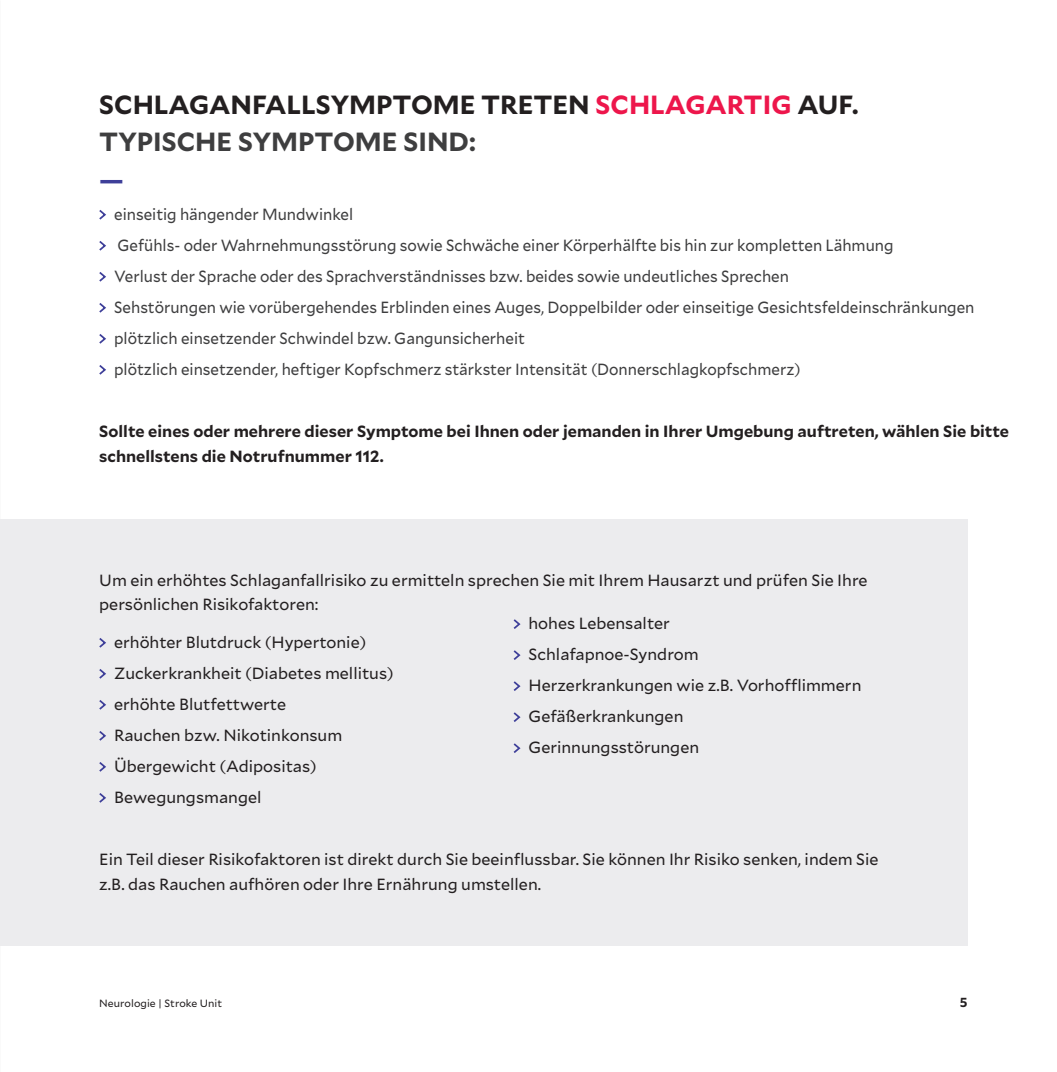
<style>
.page{position:relative;width:1057px;height:1072px;background:#fff}
.page>*{position:absolute;margin:0;border:0;box-sizing:border-box;transform-origin:0 0}
.t1{font:700 26.25px/37.3px "Mallory";color:#231f20}
.t2{font:700 26.25px "Mallory";color:#3e3f99}
.t3{font:16.1px/31px "Mallory";color:#231f20}
.t4{font:16.1px/31px "Mallory";color:#3e3e3f;scale:.94 1}
.t5{font:700 16.1px/24.8px "Mallory";color:#231f20}
.t6{font:700 13.12px "Mallory";color:#231f20}
.t7{font:10.5px "Mallory";letter-spacing:.005em;color:#231f20}
.s1{color:#ed164b}
.s2{color:#3e3e3f}
</style>
<div class="page">
<div style="left:0;top:518px;width:967px;height:427px;background:#ececee"></div>
<svg style="left:99px;top:210px;width:7px;height:10px"></svg>
<svg style="left:99px;top:241px;width:7px;height:10px"></svg>
<svg style="left:99px;top:272px;width:7px;height:10px"></svg>
<svg style="left:99px;top:303px;width:7px;height:10px"></svg>
<svg style="left:99px;top:334px;width:7px;height:10px"></svg>
<svg style="left:99px;top:365px;width:7px;height:10px"></svg>
<svg style="left:99px;top:638px;width:7px;height:10px"></svg>
<svg style="left:99px;top:669px;width:7px;height:10px"></svg>
<svg style="left:99px;top:700px;width:7px;height:10px"></svg>
<svg style="left:99px;top:731px;width:7px;height:10px"></svg>
<svg style="left:99px;top:762px;width:7px;height:10px"></svg>
<svg style="left:99px;top:793px;width:7px;height:10px"></svg>
<svg style="left:513px;top:619px;width:8px;height:10px"></svg>
<svg style="left:513px;top:650px;width:8px;height:10px"></svg>
<svg style="left:513px;top:681px;width:8px;height:10px"></svg>
<svg style="left:513px;top:712px;width:8px;height:10px"></svg>
<svg style="left:513px;top:743px;width:8px;height:10px"></svg>
<h1 class="t1" style="left:99px;top:84px;width:760px">SCHLAGANFALLSYMPTOME TRETEN <span class="s1">SCHLAGARTIG</span> AUF.<br><span class="s2">TYPISCHE SYMPTOME SIND:</span></h1>
<h1 class="t2" style="left:99px;top:159px;width:26px">—</h1>
<p class="t4" style="left:114px;top:197px;width:916px">einseitig hängender Mundwinkel<br>Gefühls- oder Wahrnehmungsstörung sowie Schwäche einer Körperhälfte bis hin zur kompletten Lähmung<br>Verlust der Sprache oder des Sprachverständnisses bzw. beides sowie undeutliches Sprechen<br>Sehstörungen wie vorübergehendes Erblinden eines Auges, Doppelbilder oder einseitige Gesichtsfeldeinschränkungen plötzlich einsetzender Schwindel bzw. Gangunsicherheit<br>plötzlich einsetzender, heftiger Kopfschmerz stärkster Intensität (Donnerschlagkopfschmerz)</p>
<p class="t5" style="left:99px;top:417px;width:911px">Sollte eines oder mehrere dieser Symptome bei Ihnen oder jemanden in Ihrer Umgebung auftreten, wählen Sie bitte schnellstens die Notrufnummer 112.</p>
<p class="t3" style="left:99px;top:566px;width:770px;line-height:24.8px">Um ein erhöhtes Schlaganfallrisiko zu ermitteln sprechen Sie mit Ihrem Hausarzt und prüfen Sie Ihre persönlichen Risikofaktoren:</p>
<p class="t3" style="left:114px;top:625px;width:281px">erhöhter Blutdruck (Hypertonie)<br>Zuckerkrankheit (Diabetes mellitus) erhöhte Blutfettwerte<br>Rauchen bzw. Nikotinkonsum<br>Übergewicht (Adipositas)<br>Bewegungsmangel</p>
<p class="t3" style="left:528px;top:607px;width:334px">hohes Lebensalter<br>Schlafapnoe-Syndrom<br>Herzerkrankungen wie z.B. Vorhofflimmern<br>Gefäßerkrankungen<br>Gerinnungsstörungen</p>
<p class="t3" style="left:99px;top:845px;width:781px;line-height:24.8px">Ein Teil dieser Risikofaktoren ist direkt durch Sie beeinflussbar. Sie können Ihr Risiko senken, indem Sie z.B. das Rauchen aufhören oder Ihre Ernährung umstellen.</p>
<p class="t7" style="left:99px;top:996px;width:124px">Neurologie | Stroke Unit</p>
<p class="t6" style="left:960px;top:992px;width:9px">5</p>
</div>
